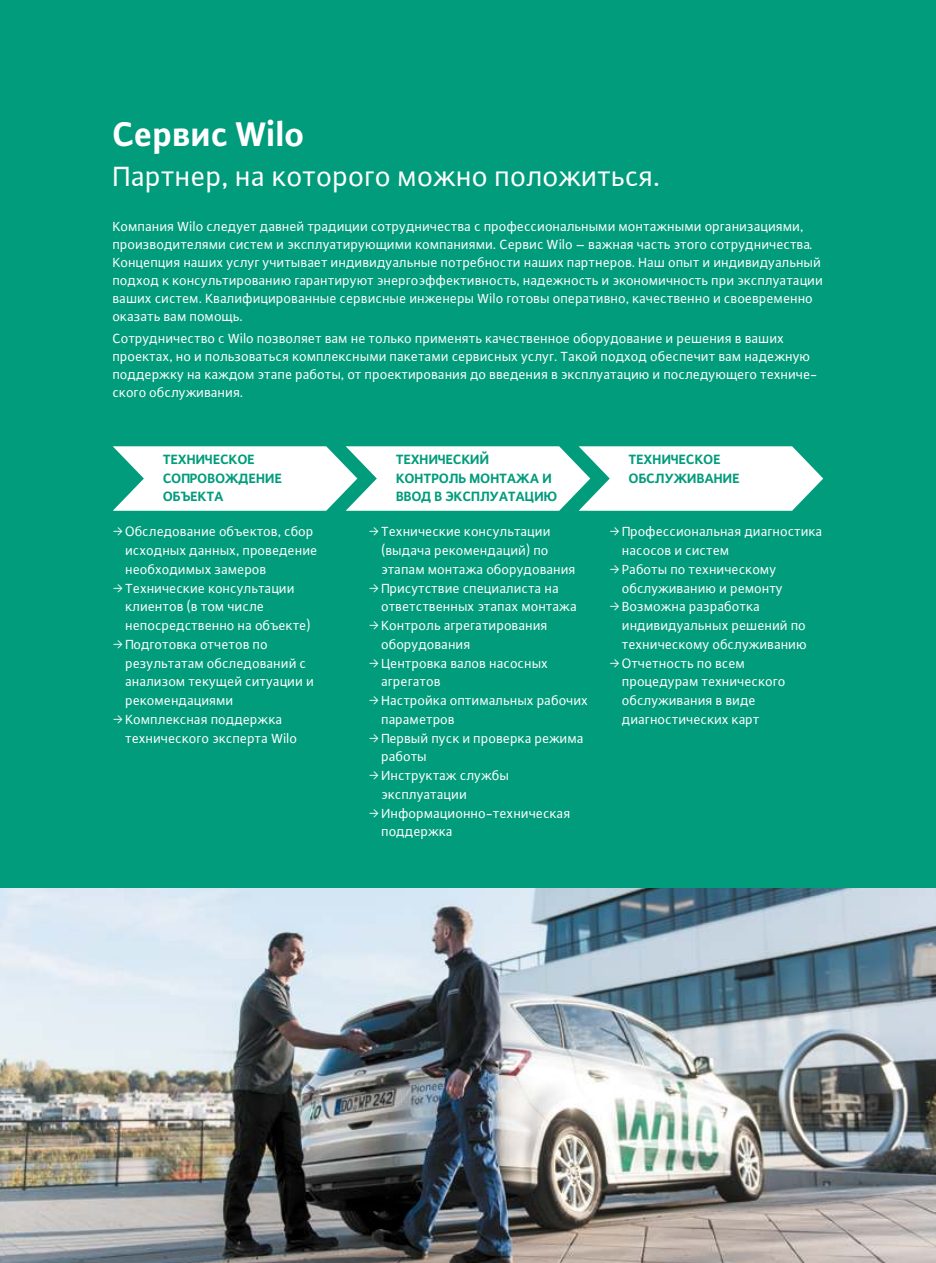
<style>
.page{position:relative;width:936px;height:1263px;background:#fff}
.page>*{position:absolute;margin:0;border:0;box-sizing:border-box;transform-origin:0 0}
.t1{font:700 36px "WILO Plus Global";color:#fff}
.t2{font:30px "WILO Plus Global";color:#fff}
.t3{font:14.25px/18px "WILO Plus Global";color:#fff}
.t4{font:700 14.25px/18.8px "WILO Plus Global";color:#009c7b}
.s1{font-family:"WILO Pict"}
</style>
<div class="page">
<div style="left:0;top:0;width:935px;height:889px;background:#009c7b"></div>
<svg style="left:113px;top:446px;width:710px;height:65px;background:#e4f4f1"></svg>
<img style="left:0;top:889px;width:935px;height:374px">
<h1 class="t1" style="left:113px;top:112px;width:193px">Сервис Wilo</h1>
<h2 class="t2" style="left:113px;top:158px;width:549px">Партнер, на которого можно положиться.</h2>
<p class="t3" style="left:113px;top:217px;width:712px">Компания Wilo следует давней традиции сотрудничества с профессиональными монтажными организациями, производителями систем и эксплуатирующими компаниями. Сервис Wilo – важная часть этого сотрудничества.<br>Концепция наших услуг учитывает индивидуальные потребности наших партнеров. Наш опыт и индивидуальный подход к консультированию гарантируют энергоэффективность, надежность и экономичность при эксплуатации ваших систем. Квалифицированные сервисные инженеры Wilo готовы оперативно, качественно и своевременно оказать вам помощь.</p>
<p class="t3" style="left:113px;top:329px;width:706px">Сотрудничество с Wilo позволяет вам не только применять качественное оборудование и решения в ваших проектах, но и пользоваться комплексными пакетами сервисных услуг. Такой подход обеспечит вам надежную поддержку на каждом этапе работы, от проектирования до введения в эксплуатацию и последующего техниче&shy;ского обслуживания.</p>
<p class="t4" style="left:163px;top:449px;width:120px">ТЕХНИЧЕСКОЕ<br>СОПРОВОЖДЕНИЕ<br>ОБЪЕКТА</p>
<p class="t4" style="left:396px;top:449px;width:163px">ТЕХНИЧЕСКИЙ<br>КОНТРОЛЬ МОНТАЖА И<br>ВВОД В ЭКСПЛУАТАЦИЮ</p>
<p class="t4" style="left:629px;top:449px;width:112px">ТЕХНИЧЕСКОЕ<br>ОБСЛУЖИВАНИЕ</p>
<p class="t3" style="left:113px;top:522px;width:202px"><span class="s1">ƒ</span> Обследование объектов, сбор</p>
<p class="t3" style="left:125px;top:541px;width:193px">исходных данных, проведение</p>
<p class="t3" style="left:125px;top:560px;width:143px">необходимых замеров</p>
<p class="t3" style="left:113px;top:579px;width:184px"><span class="s1">ƒ</span> Технические консультации</p>
<p class="t3" style="left:125px;top:597px;width:140px">клиентов (в том числе</p>
<p class="t3" style="left:125px;top:616px;width:187px">непосредственно на объекте)</p>
<p class="t3" style="left:113px;top:635px;width:157px"><span class="s1">ƒ</span> Подготовка отчетов по</p>
<p class="t3" style="left:125px;top:654px;width:182px">результатам обследований с</p>
<p class="t3" style="left:125px;top:672px;width:190px">анализом текущей ситуации и</p>
<p class="t3" style="left:125px;top:691px;width:110px">рекомендациями</p>
<p class="t3" style="left:113px;top:710px;width:171px"><span class="s1">ƒ</span> Комплексная поддержка</p>
<p class="t3" style="left:125px;top:729px;width:173px">технического эксперта Wilo</p>
<p class="t3" style="left:609px;top:522px;width:215px"><span class="s1">ƒ</span> Профессиональная диагностика</p>
<p class="t3" style="left:622px;top:541px;width:109px">насосов и систем</p>
<p class="t3" style="left:609px;top:560px;width:168px"><span class="s1">ƒ</span> Работы по техническому</p>
<p class="t3" style="left:622px;top:579px;width:162px">обслуживанию и ремонту</p>
<p class="t3" style="left:609px;top:597px;width:152px"><span class="s1">ƒ</span> Возможна разработка</p>
<p class="t3" style="left:622px;top:616px;width:185px">индивидуальных решений по</p>
<p class="t3" style="left:622px;top:635px;width:186px">техническому обслуживанию</p>
<p class="t3" style="left:609px;top:654px;width:137px"><span class="s1">ƒ</span> Отчетность по всем</p>
<p class="t3" style="left:622px;top:672px;width:165px">процедурам технического</p>
<p class="t3" style="left:622px;top:691px;width:135px">обслуживания в виде</p>
<p class="t3" style="left:622px;top:710px;width:139px">диагностических карт</p>
<p class="t3" style="left:369px;top:522px;width:184px"><span class="s1">ƒ</span> Технические консультации</p>
<p class="t3" style="left:381px;top:541px;width:169px">(выдача рекомендаций) по</p>
<p class="t3" style="left:381px;top:560px;width:196px">этапам монтажа оборудования</p>
<p class="t3" style="left:369px;top:579px;width:192px"><span class="s1">ƒ</span> Присутствие специалиста на</p>
<p class="t3" style="left:381px;top:597px;width:197px">ответственных этапах монтажа</p>
<p class="t3" style="left:369px;top:616px;width:181px"><span class="s1">ƒ</span> Контроль агрегатирования</p>
<p class="t3" style="left:381px;top:635px;width:91px">оборудования</p>
<p class="t3" style="left:369px;top:654px;width:181px"><span class="s1">ƒ</span> Центровка валов насосных</p>
<p class="t3" style="left:381px;top:672px;width:61px">агрегатов</p>
<p class="t3" style="left:369px;top:691px;width:221px"><span class="s1">ƒ</span> Настройка оптимальных рабочих</p>
<p class="t3" style="left:381px;top:710px;width:75px">параметров</p>
<p class="t3" style="left:369px;top:729px;width:217px"><span class="s1">ƒ</span> Первый пуск и проверка режима</p>
<p class="t3" style="left:381px;top:747px;width:47px">работы</p>
<p class="t3" style="left:369px;top:766px;width:142px"><span class="s1">ƒ</span> Инструктаж службы</p>
<p class="t3" style="left:381px;top:785px;width:87px">эксплуатации</p>
<p class="t3" style="left:369px;top:804px;width:203px"><span class="s1">ƒ</span> Информационно-техническая</p>
<p class="t3" style="left:381px;top:822px;width:73px">поддержка</p>
</div>
